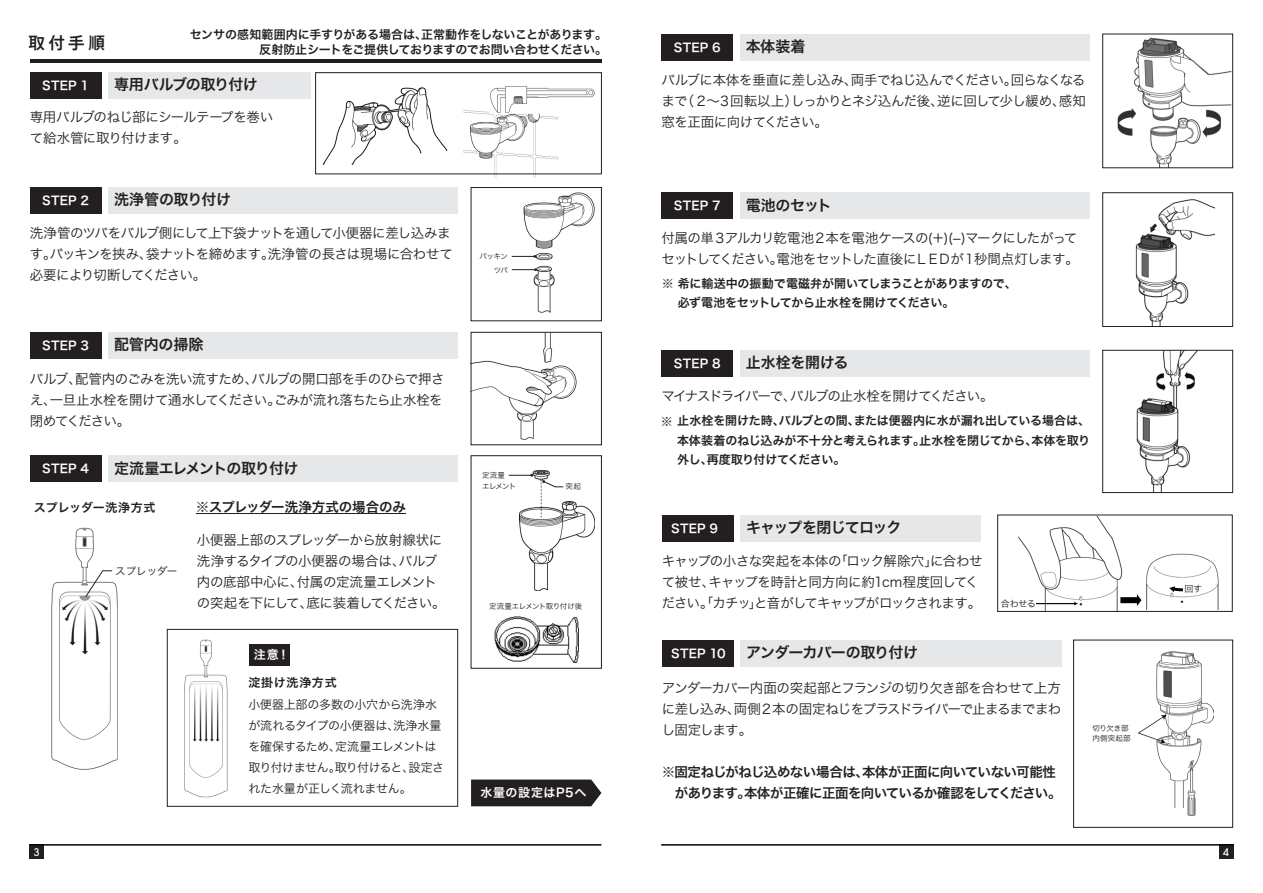
<style>
.page{position:relative;width:1263px;height:893px;background:#fff}
.page>*{position:absolute;margin:0;border:0;box-sizing:border-box;transform-origin:0 0}
.t1{font:500 16.5px "Axis Std";color:#231f20}
.t2{font:15px "Hira Kaku Pro W6";letter-spacing:-.035em;color:#231f20}
.t3{font:15px "Hira Kaku Pro W6";letter-spacing:-.055em;color:#231f20}
.t4{font:15px "Hira Kaku Pro W6";letter-spacing:-.06em;color:#231f20}
.t5{font:13.5px/21px "Hira Kaku Pro W3";letter-spacing:-.05em;color:#231f20}
.t6{font:13.5px/21px "Hira Kaku Pro W3";letter-spacing:-.08em;color:#231f20}
.t7{font:13.5px/21px "Hira Kaku Pro W6";letter-spacing:-.045em;color:#231f20}
.t8{font:13.5px "Hira Kaku Pro W3";letter-spacing:-.085em;color:#231f20}
.t9{font:13.5px "Hira Kaku Pro W6";letter-spacing:-.01em;color:#231f20}
.t10{font:12px/19.5px "Hira Kaku Pro W6";letter-spacing:-.02em;color:#231f20}
.t11{font:12px/21px "Hira Kaku Pro W3";letter-spacing:-.03em;color:#231f20}
.t12{font:12px "Hira Kaku Pro W6";letter-spacing:.015em;color:#fff}
.t13{font:12px "Hira Kaku Pro W6";color:#231f20}
.t14{font:12px "Hira Kaku Pro W6";letter-spacing:.05em;color:#fff}
.t15{font:12px "Hira Kaku Pro W6";letter-spacing:.06em;color:#231f20}
.t16{font:10.5px "Hira Kaku Pro W3";color:#231f20}
.t17{font:500 10.5px "Avant Garde";color:#fff}
.t18{font:9px "Hira Kaku Pro W3";letter-spacing:-.005em;color:#231f20}
.t19{font:7.5px "Hira Kaku Pro W3";letter-spacing:-.06em;color:#231f20}
.t20{font:7.5px/10.5px "Hira Kaku Pro W3";letter-spacing:-.005em;color:#231f20}
.t21{font:7.5px/10.5px "Hira Kaku Pro W3";letter-spacing:-.08em;color:#231f20}
</style>
<div class="page">
<div style="left:30px;top:845px;width:14px;height:14px;background:#231f20"></div>
<hr style="left:30px;top:844px;width:571px;height:2px;background:#030303">
<div style="left:1219px;top:845px;width:14px;height:14px;background:#231f20"></div>
<hr style="left:661px;top:844px;width:572px;height:2px;background:#030303">
<hr style="left:30px;top:60px;width:571px;height:3px;background:#231f20">
<div style="left:30px;top:72px;width:71px;height:26px;background:#231f20"></div>
<div style="left:108px;top:72px;width:202px;height:26px;background:#e6e7e9"></div>
<div style="left:30px;top:332px;width:71px;height:26px;background:#231f20"></div>
<div style="left:108px;top:332px;width:350px;height:26px;background:#e6e7e9"></div>
<div style="left:30px;top:456px;width:71px;height:26px;background:#231f20"></div>
<div style="left:108px;top:456px;width:350px;height:26px;background:#e6e7e9"></div>
<div style="left:30px;top:188px;width:71px;height:26px;background:#231f20"></div>
<div style="left:108px;top:188px;width:350px;height:26px;background:#e6e7e9"></div>
<div style="left:662px;top:34px;width:71px;height:26px;background:#231f20"></div>
<div style="left:740px;top:34px;width:349px;height:26px;background:#e6e7e9"></div>
<img style="left:1117px;top:37px;width:114px;height:129px">
<div style="left:1102px;top:34px;width:131px;height:134px;border:1px solid #231f20"></div>
<div style="left:662px;top:193px;width:71px;height:26px;background:#231f20"></div>
<div style="left:740px;top:193px;width:349px;height:26px;background:#e6e7e9"></div>
<img style="left:1135px;top:199px;width:80px;height:126px">
<div style="left:1102px;top:193px;width:131px;height:134px;border:1px solid #231f20"></div>
<svg style="left:1148px;top:220px;width:12px;height:13px"></svg>
<div style="left:662px;top:350px;width:71px;height:26px;background:#231f20"></div>
<div style="left:740px;top:350px;width:349px;height:26px;background:#e6e7e9"></div>
<img style="left:1136px;top:352px;width:61px;height:139px">
<div style="left:1102px;top:350px;width:131px;height:143px;border:1px solid #231f20"></div>
<div style="left:1073px;top:640px;width:160px;height:187px;border:1px solid #231f20"></div>
<img style="left:1018px;top:517px;width:105px;height:93px">
<img style="left:1141px;top:553px;width:78px;height:57px">
<svg style="left:1120px;top:594px;width:21px;height:12px"></svg>
<hr style="left:1036px;top:603px;width:39px;height:1px;background:#030303">
<svg style="left:1169px;top:586px;width:17px;height:7px"></svg>
<div style="left:662px;top:515px;width:71px;height:26px;background:#231f20"></div>
<div style="left:740px;top:515px;width:241px;height:26px;background:#e6e7e9"></div>
<div style="left:662px;top:640px;width:71px;height:26px;background:#231f20"></div>
<div style="left:740px;top:640px;width:322px;height:26px;background:#e6e7e9"></div>
<div style="left:997px;top:515px;width:235px;height:97px;border:1px solid #231f20"></div>
<hr style="left:196px;top:513px;width:210px;height:1px;background:#231f20">
<img style="left:51px;top:527px;width:67px;height:243px">
<svg style="left:85px;top:570px;width:28px;height:28px"></svg>
<img style="left:324px;top:86px;width:271px;height:92px">
<img style="left:471px;top:331px;width:107px;height:109px">
<img style="left:519px;top:471px;width:75px;height:119px">
<img style="left:494px;top:616px;width:84px;height:46px">
<div style="left:315px;top:72px;width:287px;height:102px;border:1px solid #231f20"></div>
<div style="left:471px;top:187px;width:131px;height:134px;border:1px solid #231f20"></div>
<div style="left:471px;top:332px;width:131px;height:113px;border:1px solid #231f20"></div>
<div style="left:471px;top:455px;width:131px;height:213px;border:1px solid #231f20"></div>
<img style="left:523px;top:193px;width:72px;height:120px">
<svg style="left:509px;top:474px;width:24px;height:3px"></svg>
<svg style="left:512px;top:268px;width:25px;height:3px"></svg>
<svg style="left:512px;top:255px;width:24px;height:3px"></svg>
<img style="left:184px;top:639px;width:44px;height:159px">
<div style="left:249px;top:644px;width:41px;height:21px;background:#231f20"></div>
<div style="left:167px;top:629px;width:291px;height:177px;border:1px solid #231f20"></div>
<div style="left:471px;top:780px;width:130px;height:26px;background:#231f20"></div>
<img style="left:1138px;top:651px;width:75px;height:164px">
<svg style="left:542px;top:480px;width:21px;height:7px"></svg>
<p class="t1" style="left:29px;top:30px;width:78px">取付手順</p>
<p class="t10" style="left:190px;top:26px;width:419px;line-height:15px;text-align:right">センサの感知範囲内に手すりがある場合は、正常動作をしないことがあります。反射防止シートをご提供しておりますのでお問い合わせください。</p>
<p class="t12" style="left:42px;top:74px;width:48px">STEP 1</p>
<p class="t2" style="left:114px;top:71px;width:145px">専用バルブの取り付け</p>
<p class="t5" style="left:30px;top:105px;width:245px">専用バルブのねじ部にシールテープを巻いて給水管に取り付けます。</p>
<p class="t12" style="left:42px;top:190px;width:48px">STEP 2</p>
<p class="t2" style="left:114px;top:186px;width:119px">洗浄管の取り付け</p>
<p class="t5" style="left:30px;top:221px;width:425px">洗浄管のツバをバルブ側にして上下袋ナットを通して小便器に差し込みます。パッキンを挟み、袋ナットを締めます。洗浄管の長さは現場に合わせて必要により切断してください。</p>
<p class="t12" style="left:42px;top:334px;width:48px">STEP 3</p>
<p class="t2" style="left:114px;top:331px;width:91px">配管内の掃除</p>
<p class="t5" style="left:30px;top:367px;width:416px">バルブ、配管内のごみを洗い流すため、バルブの開口部を手のひらで押さえ、一旦止水栓を開けて通水してください。ごみが流れ落ちたら止水栓を閉めてください。</p>
<p class="t12" style="left:42px;top:458px;width:48px">STEP 4</p>
<p class="t3" style="left:114px;top:454px;width:186px">定流量エレメントの取り付け</p>
<p class="t13" style="left:34px;top:497px;width:123px">スプレッダー洗浄方式</p>
<p class="t16" style="left:115px;top:562px;width:64px">スプレッダー</p>
<p class="t9" style="left:196px;top:495px;width:212px">※スプレッダー洗浄方式の場合のみ</p>
<p class="t5" style="left:197px;top:529px;width:250px">小便器上部のスプレッダーから放射線状に洗浄するタイプの小便器の場合は、バルブ内の底部中心に、付属の定流量エレメントの突起を下にして、底に装着してください。</p>
<p class="t12" style="left:254px;top:644px;width:37px">注意！</p>
<p class="t15" style="left:248px;top:671px;width:90px">淀掛け洗浄方式</p>
<p class="t11" style="left:248px;top:693px;width:197px">小便器上部の多数の小穴から洗浄水が流れるタイプの小便器は、洗浄水量を確保するため、定流量エレメントは取り付けません。取り付けると、設定された水量が正しく流れません。</p>
<p class="t19" style="left:480px;top:250px;width:30px">パッキン</p>
<p class="t19" style="left:494px;top:263px;width:16px">ツバ</p>
<p class="t21" style="left:482px;top:470px;width:36px">定流量<br>エレメント</p>
<p class="t19" style="left:566px;top:480px;width:17px">突起</p>
<p class="t19" style="left:489px;top:600px;width:95px">定流量エレメント取り付け後</p>
<p class="t14" style="left:480px;top:782px;width:107px">水量の設定はP5へ</p>
<p class="t12" style="left:674px;top:36px;width:48px">STEP 6</p>
<p class="t2" style="left:746px;top:33px;width:61px">本体装着</p>
<p class="t5" style="left:661px;top:68px;width:426px;text-align:justify">バルブに本体を垂直に差し込み、両手でねじ込んでください。回らなくなるまで（２～３回転以上）しっかりとネジ込んだ後、逆に回して少し緩め、感知窓を正面に向けてください。</p>
<p class="t12" style="left:674px;top:195px;width:48px">STEP 7</p>
<p class="t2" style="left:746px;top:191px;width:88px">電池のセット</p>
<p class="t6" style="left:661px;top:227px;width:419px">付属の単３アルカリ乾電池２本を電池ケースの(＋)(-)マークにしたがってセットしてください。電池をセットした直後にＬＥＤが１秒間点灯します。</p>
<p class="t10" style="left:662px;top:273px;width:356px">※ 希に輸送中の振動で電磁弁が開いてしまうことがありますので、　 必ず電池をセットしてから止水栓を開けてください。</p>
<p class="t12" style="left:674px;top:352px;width:48px">STEP 8</p>
<p class="t2" style="left:746px;top:349px;width:104px">止水栓を開ける</p>
<p class="t8" style="left:661px;top:384px;width:334px">マイナスドライバーで、バルブの止水栓を開けてください。</p>
<p class="t10" style="left:677px;top:411px;width:414px;text-align:justify;text-indent:-16px">※ 止水栓を開けた時、バルブとの間、または便器内に水が漏れ出している場合は、本体装着のねじ込みが不十分と考えられます。止水栓を閉じてから、本体を取り外し、再度取り付けてください。</p>
<p class="t12" style="left:671px;top:517px;width:48px">STEP 9</p>
<p class="t4" style="left:746px;top:514px;width:157px">キャップを閉じてロック</p>
<p class="t5" style="left:662px;top:549px;width:323px">キャップの小さな突起を本体の｢ロック解除穴｣に合わせて被せ、キャップを時計と同方向に約1cm程度回してください。｢カチッ｣と音がしてキャップがロックされます。</p>
<p class="t12" style="left:671px;top:643px;width:56px">STEP 10</p>
<p class="t2" style="left:746px;top:639px;width:173px">アンダーカバーの取り付け</p>
<p class="t18" style="left:1001px;top:595px;width:37px">合わせる</p>
<p class="t5" style="left:662px;top:677px;width:401px;text-align:justify">アンダーカバー内面の突起部とフランジの切り欠き部を合わせて上方に差し込み、両側２本の固定ねじをプラスドライバーで止まるまでまわし固定します。</p>
<p class="t7" style="left:662px;top:761px;width:401px">※固定ねじがねじ込めない場合は、本体が正面に向いていない可能性　があります。本体が正確に正面を向いているか確認をしてください。</p>
<p class="t20" style="left:1092px;top:722px;width:40px">切り欠き部内側突起部</p>
<p class="t18" style="left:1184px;top:580px;width:19px">回す</p>
<p class="t17" style="left:34px;top:845px;width:7px">3</p>
<p class="t17" style="left:1223px;top:845px;width:7px">4</p>
</div>
